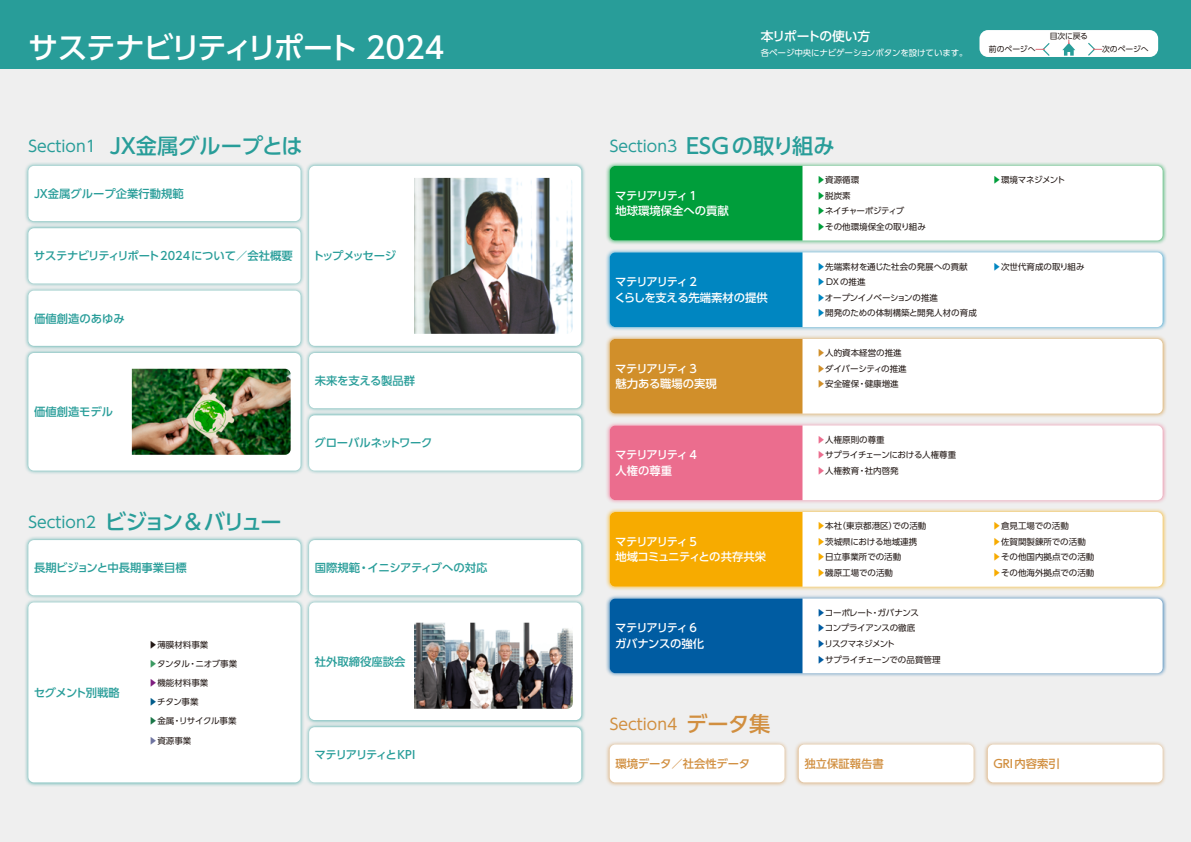
<style>
.page{position:relative;width:1191px;height:842px;background:#fff}
.page>*{position:absolute;margin:0;border:0;box-sizing:border-box;transform-origin:0 0}
.t1{font:500 29.8px "UD Shin Go Pr 6 N";letter-spacing:-.05em;color:#fff}
.t2{font:500 21.3px "UD Shin Go Pr 6 N";letter-spacing:-.015em;color:#289d99}
.t3{font:500 21.3px "UD Shin Go Pr 6 N";letter-spacing:-.11em;color:#289d99}
.t4{font:15.6px "UD Shin Go Pr 6 N";color:#289d99}
.t5{font:15.6px "UD Shin Go Pr 6 N";color:#d18f40}
.t6{font:500 12.8px "UD Shin Go Pr 6 N";letter-spacing:-.03em;color:#fff}
.t7{font:500 11.3px "UD Shin Go Pr 6 N";letter-spacing:-.01em;color:#289d99}
.t8{font:500 11.3px/15.6px "UD Shin Go Pr 6 N";letter-spacing:-.035em;color:#fff}
.t9{font:500 11.3px/15.6px "UD Shin Go Pr 6 N";letter-spacing:-.065em;color:#fff}
.t10{font:500 11.3px "UD Shin Go Pr 6 N";color:#d18f40}
.t11{font:500 11.3px/15.6px "UD Shin Go Pr 6 N";color:#fff}
.t12{font:500 11.3px "UD Shin Go Pr 6 N";letter-spacing:-.105em;color:#289d99}
.t13{font:500 11.3px "UD Shin Go Pr 6 N";letter-spacing:-.05em;color:#289d99}
.t14{font:500 11.3px "UD Shin Go Pr 6 N";letter-spacing:-.11em;color:#289d99}
.t15{font:8.5px/15.6px "UD Shin Go Pr 6 N";color:#221815}
.t16{font:8.5px/15.6px "UD Shin Go Pr 6 N";letter-spacing:-.045em;color:#221815}
.t17{font:8.5px "UD Shin Go Pr 6 N";letter-spacing:-.015em;color:#fff}
.t18{font:8.5px "UD Shin Go Pr 6 N";letter-spacing:-.035em;color:#221815}
.t19{font:8.5px "UD Shin Go Pr 6 N";letter-spacing:-.02em;color:#221815}
.t20{font:8.5px "UD Shin Go Pr 6 N";letter-spacing:-.05em;color:#221815}
.t21{font:7.8px "UD Shin Go Pr 6 N";color:#221815}
.s1{font-weight:400;font-size:15.6px}
.s2{font-weight:500;font-size:21.3px}
.s3{color:#009e3b}
.s4{color:#3b9a62}
.s5{color:#7f1f80}
.s6{color:#005c8b}
.s7{color:#1a7647}
.s8{color:#6f74a0}
.s9{color:#0086c1}
.s10{color:#d18f2a}
.s11{color:#eb6d8e}
.s12{color:#f7ab00}
.s13{color:#005ca2}
</style>
<div class="page">
<div style="left:0;top:65px;width:1191px;height:777px;background:#efefef"></div>
<div style="left:605px;top:161px;width:561px;height:84px;background:#009e3b;opacity:.75"></div>
<div style="left:609px;top:166px;width:553px;height:75px;background:#fff;border-radius:6px"></div>
<div style="left:609px;top:166px;width:193px;height:75px;background:#009e3b"></div>
<div style="left:605px;top:594px;width:561px;height:83px;background:#005ca2;opacity:.75"></div>
<div style="left:609px;top:598px;width:553px;height:75px;background:#fff;border-radius:6px"></div>
<div style="left:609px;top:598px;width:193px;height:75px;background:#005ca2"></div>
<div style="left:605px;top:508px;width:561px;height:83px;background:#f7ab00;opacity:.75"></div>
<div style="left:609px;top:512px;width:553px;height:75px;background:#fff;border-radius:6px"></div>
<div style="left:609px;top:512px;width:193px;height:75px;background:#f7ab00"></div>
<div style="left:605px;top:421px;width:561px;height:83px;background:#eb6d8e;opacity:.75"></div>
<div style="left:609px;top:425px;width:553px;height:75px;background:#fff;border-radius:6px"></div>
<div style="left:609px;top:425px;width:193px;height:75px;background:#eb6d8e"></div>
<div style="left:605px;top:335px;width:561px;height:83px;background:#d18f2a;opacity:.75"></div>
<div style="left:609px;top:339px;width:553px;height:75px;background:#fff;border-radius:6px"></div>
<div style="left:609px;top:339px;width:193px;height:75px;background:#d18f2a"></div>
<div style="left:605px;top:248px;width:561px;height:83px;background:#0086c1;opacity:.75"></div>
<div style="left:609px;top:252px;width:553px;height:75px;background:#fff;border-radius:6px"></div>
<div style="left:609px;top:252px;width:193px;height:75px;background:#0086c1"></div>
<div style="left:24px;top:161px;width:280px;height:64px;background:#289d99;opacity:.75"></div>
<div style="left:28px;top:166px;width:272px;height:55px;background:#fff;border-radius:6px"></div>
<div style="left:24px;top:224px;width:280px;height:64px;background:#289d99;opacity:.75"></div>
<div style="left:28px;top:228px;width:272px;height:55px;background:#fff;border-radius:6px"></div>
<div style="left:24px;top:286px;width:280px;height:64px;background:#289d99;opacity:.75"></div>
<div style="left:28px;top:291px;width:272px;height:55px;background:#fff;border-radius:6px"></div>
<div style="left:24px;top:349px;width:280px;height:126px;background:#289d99;opacity:.75"></div>
<div style="left:28px;top:353px;width:272px;height:118px;background:#fff;border-radius:6px"></div>
<div style="left:305px;top:349px;width:280px;height:63px;background:#289d99;opacity:.75"></div>
<div style="left:309px;top:353px;width:272px;height:55px;background:#fff;border-radius:6px"></div>
<div style="left:305px;top:411px;width:280px;height:64px;background:#289d99;opacity:.75"></div>
<div style="left:309px;top:415px;width:272px;height:56px;background:#fff;border-radius:6px"></div>
<div style="left:24px;top:598px;width:280px;height:188px;background:#289d99;opacity:.75"></div>
<div style="left:28px;top:602px;width:272px;height:180px;background:#fff;border-radius:6px"></div>
<div style="left:305px;top:723px;width:280px;height:63px;background:#289d99;opacity:.75"></div>
<div style="left:309px;top:727px;width:272px;height:55px;background:#fff;border-radius:6px"></div>
<div style="left:305px;top:536px;width:280px;height:63px;background:#289d99;opacity:.75"></div>
<div style="left:309px;top:540px;width:272px;height:55px;background:#fff;border-radius:6px"></div>
<div style="left:605px;top:740px;width:183px;height:47px;background:#d18f40;opacity:.75"></div>
<div style="left:609px;top:744px;width:175px;height:38px;background:#fff;border-radius:6px"></div>
<div style="left:794px;top:740px;width:183px;height:47px;background:#d18f40;opacity:.75"></div>
<div style="left:798px;top:744px;width:175px;height:38px;background:#fff;border-radius:6px"></div>
<div style="left:983px;top:740px;width:183px;height:47px;background:#d18f40;opacity:.75"></div>
<div style="left:987px;top:744px;width:175px;height:38px;background:#fff;border-radius:6px"></div>
<div style="left:305px;top:161px;width:280px;height:189px;background:#289d99;opacity:.75"></div>
<div style="left:309px;top:166px;width:272px;height:180px;background:#fff;border-radius:6px"></div>
<div style="left:24px;top:536px;width:280px;height:63px;background:#289d99;opacity:.75"></div>
<div style="left:28px;top:540px;width:272px;height:55px;background:#fff;border-radius:6px"></div>
<div style="left:305px;top:598px;width:280px;height:126px;background:#289d99;opacity:.75"></div>
<div style="left:309px;top:602px;width:272px;height:118px;background:#fff;border-radius:6px"></div>
<div style="left:0;top:0;width:1191px;height:69px;background:#289d99"></div>
<img style="left:414px;top:623px;width:159px;height:86px">
<img style="left:132px;top:369px;width:159px;height:86px">
<img style="left:414px;top:178px;width:159px;height:156px">
<div style="left:979px;top:30px;width:179px;height:27px;background:#fff;border-radius:9px"></div>
<svg style="left:1035px;top:43px;width:14px;height:13px"></svg>
<svg style="left:1088px;top:43px;width:14px;height:13px"></svg>
<svg style="left:1062px;top:40px;width:13px;height:16px"></svg>
<h1 class="t1" style="left:28px;top:24px;width:418px">サステナビリティリポート 2024</h1>
<h3 class="t6" style="left:761px;top:26px;width:111px">本リポートの使い方</h3>
<p class="t17" style="left:761px;top:46px;width:208px">各ページ中央にナビゲーションボタンを設けています。</p>
<p class="t21" style="left:1049px;top:30px;width:40px">目次に戻る</p>
<p class="t21" style="left:989px;top:43px;width:48px">前のページへ</p>
<p class="t21" style="left:1102px;top:43px;width:48px">次のページへ</p>
<h2 class="t2" style="left:28px;top:129px;width:276px"><span class="s1">Section1</span> ＪＸ金属グループとは</h2>
<h3 class="t4" style="left:609px;top:134px;width:227px">Section3 <span class="s2">ESGの取り組み</span></h3>
<h3 class="t7" style="left:31px;top:184px;width:154px">ＪＸ金属グループ企業行動規範</h3>
<p class="t15" style="left:816px;top:172px;width:111px"><span class="s3">▶</span>資源循環<br><span class="s3">▶</span>脱炭素<br><span class="s3">▶</span>ネイチャーポジティブ<br><span class="s3">▶</span>その他環境保全の取り組み</p>
<p class="t20" style="left:992px;top:173px;width:74px"><span class="s3">▶</span>環境マネジメント</p>
<h3 class="t11" style="left:615px;top:187px;width:115px">マテリアリティ 1<br>地球環境保全への貢献</h3>
<h3 class="t7" style="left:34px;top:247px;width:260px">サステナビリティリポート2024について／会社概要</h3>
<h3 class="t7" style="left:34px;top:309px;width:92px">価値創造のあゆみ</h3>
<h3 class="t7" style="left:34px;top:403px;width:81px">価値創造モデル</h3>
<h3 class="t14" style="left:313px;top:247px;width:85px">トップメッセージ</h3>
<h3 class="t7" style="left:315px;top:371px;width:102px">未来を支える製品群</h3>
<h3 class="t7" style="left:314px;top:434px;width:119px">グローバルネットワーク</h3>
<h2 class="t3" style="left:28px;top:505px;width:255px"><span class="s1">Section2</span> ビジョン&amp;バリュー</h2>
<h3 class="t7" style="left:34px;top:558px;width:154px">長期ビジョンと中長期事業目標</h3>
<h3 class="t7" style="left:315px;top:558px;width:174px">国際規範・イニシアティブへの対応</h3>
<h3 class="t13" style="left:34px;top:683px;width:87px">セグメント別戦略</h3>
<p class="t15" style="left:149px;top:636px;width:61px">▶薄膜材料事業</p>
<p class="t18" style="left:149px;top:657px;width:90px"><span class="s4">▶</span>タンタル・ニオブ事業</p>
<p class="t15" style="left:149px;top:675px;width:61px"><span class="s5">▶</span>機能材料事業</p>
<p class="t15" style="left:149px;top:694px;width:51px"><span class="s6">▶</span>チタン事業</p>
<p class="t19" style="left:149px;top:714px;width:89px"><span class="s7">▶</span>金属・リサイクル事業</p>
<p class="t15" style="left:149px;top:732px;width:44px"><span class="s8">▶</span>資源事業</p>
<h3 class="t7" style="left:315px;top:652px;width:92px">社外取締役座談会</h3>
<h3 class="t12" style="left:315px;top:746px;width:102px">マテリアリティと KPI</h3>
<h3 class="t8" style="left:614px;top:274px;width:155px">マテリアリティ 2<br>くらしを支える先端素材の提供</h3>
<h3 class="t8" style="left:615px;top:360px;width:103px">マテリアリティ 3<br>魅力ある職場の実現</h3>
<h3 class="t9" style="left:615px;top:447px;width:83px">マテリアリティ 4人権の尊重</h3>
<h3 class="t9" style="left:615px;top:533px;width:152px">マテリアリティ 5<br>地域コミュニティとの共存共栄</h3>
<h3 class="t8" style="left:615px;top:620px;width:91px">マテリアリティ 6ガバナンスの強化</h3>
<p class="t15" style="left:816px;top:258px;width:162px"><span class="s9">▶</span>先端素材を通じた社会の発展への貢献<span class="s9">▶</span>DXの推進<br><span class="s9">▶</span>オープンイノベーションの推進<br><span class="s9">▶</span>開発のための体制構築と開発人材の育成</p>
<p class="t15" style="left:992px;top:258px;width:94px"><span class="s9">▶</span>次世代育成の取り組み</p>
<p class="t15" style="left:816px;top:345px;width:92px"><span class="s10">▶</span>人的資本経営の推進<span class="s10">▶</span>ダイバーシティの推進<span class="s10">▶</span>安全確保・健康増進</p>
<p class="t15" style="left:816px;top:431px;width:141px"><span class="s11">▶</span>人権原則の尊重<br><span class="s11">▶</span>サプライチェーンにおける人権尊重<span class="s11">▶</span>人権教育・社内啓発</p>
<p class="t15" style="left:816px;top:518px;width:111px"><span class="s12">▶</span>本社（東京都港区）での活動<span class="s12">▶</span>茨城県における地域連携<span class="s12">▶</span>日立事業所での活動<br><span class="s12">▶</span>磯原工場での活動</p>
<p class="t15" style="left:992px;top:518px;width:103px"><span class="s12">▶</span>倉見工場での活動<br><span class="s12">▶</span>佐賀関製錬所での活動<span class="s12">▶</span>その他国内拠点での活動<span class="s12">▶</span>その他海外拠点での活動</p>
<p class="t16" style="left:816px;top:604px;width:125px"><span class="s13">▶</span>コーポレート・ガバナンス<br><span class="s13">▶</span>コンプライアンスの徹底<br><span class="s13">▶</span>リスクマネジメント<br><span class="s13">▶</span>サプライチェーンでの品質管理</p>
<h3 class="t5" style="left:609px;top:711px;width:162px">Section4 <span class="s2">データ集</span></h3>
<h3 class="t10" style="left:615px;top:754px;width:136px">環境データ／社会性データ</h3>
<h3 class="t10" style="left:804px;top:754px;width:81px">独立保証報告書</h3>
<h3 class="t10" style="left:993px;top:754px;width:68px">GRI内容索引</h3>
</div>
